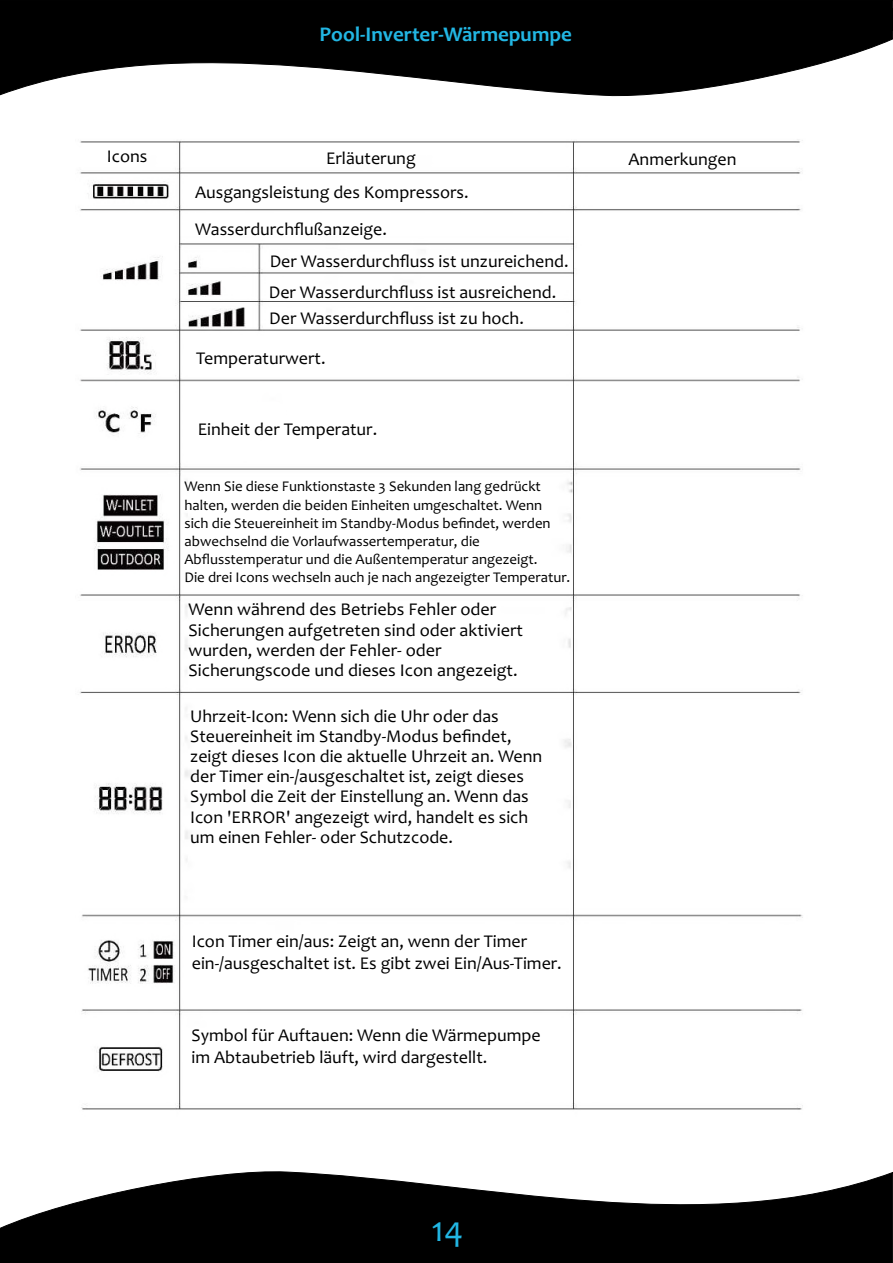
<style>
.page{position:relative;width:893px;height:1263px;background:#fff}
.page>*{position:absolute;margin:0;border:0;box-sizing:border-box;transform-origin:0 0}
.t1{font:36px "Candara";color:#22b6e3}
.t2{font:700 21px "Candara";color:#22b6e3}
.t3{font:18px/20.2px "Candara";color:#000}
.t4{font:14.85px/18.1px "Candara";color:#000}
</style>
<div class="page">
<img style="left:79px;top:139px;width:724px;height:971px">
<svg style="left:0;top:1171px;width:893px;height:92px;fill:#000"></svg>
<svg style="left:0;top:0;width:893px;height:97px;fill:#000"></svg>
<img style="left:188px;top:307px;width:57px;height:20px">
<img style="left:187px;top:281px;width:34px;height:18px">
<p class="t2" style="left:320px;top:26px;width:254px">Pool-Inverter-Wärmepumpe</p>
<p class="t3" style="left:107px;top:148px;width:42px">Icons</p>
<p class="t3" style="left:326px;top:150px;width:91px">Erläuterung</p>
<p class="t3" style="left:628px;top:150px;width:110px">Anmerkungen</p>
<p class="t3" style="left:195px;top:184px;width:275px">Ausgangsleistung des Kompressors.</p>
<p class="t3" style="left:269px;top:215px;width:301px;line-height:31.5px;text-indent:-74px">Wasserdurchflußanzeige.<br>Der Wasserdurchfluss ist unzureichend.<br>Der Wasserdurchfluss ist ausreichend.</p>
<p class="t3" style="left:269px;top:309px;width:256px">Der Wasserdurchfluss ist zu hoch.</p>
<p class="t3" style="left:196px;top:349px;width:131px">Temperaturwert.</p>
<p class="t3" style="left:198px;top:421px;width:181px">Einheit der Temperatur.</p>
<p class="t4" style="left:184px;top:479px;width:387px">Wenn Sie diese Funktionstaste 3 Sekunden lang gedrückt halten, werden die beiden Einheiten umgeschaltet. Wenn<br>sich die Steuereinheit im Standby-Modus befindet, werden abwechselnd die Vorlaufwassertemperatur, die Abflusstemperatur und die Außentemperatur angezeigt.<br>Die drei Icons wechseln auch je nach angezeigter Temperatur.</p>
<p class="t3" style="left:189px;top:601px;width:336px">Wenn während des Betriebs Fehler oder Sicherungen aufgetreten sind oder aktiviert wurden, werden der Fehler- oder Sicherungscode und dieses Icon angezeigt.</p>
<p class="t3" style="left:190px;top:707px;width:354px">Uhrzeit-Icon: Wenn sich die Uhr oder das Steuereinheit im Standby-Modus befindet, zeigt dieses Icon die aktuelle Uhrzeit an. Wenn der Timer ein-/ausgeschaltet ist, zeigt dieses Symbol die Zeit der Einstellung an. Wenn das Icon 'ERROR' angezeigt wird, handelt es sich um einen Fehler- oder Schutzcode.</p>
<p class="t3" style="left:192px;top:932px;width:371px;line-height:21.9px">Icon Timer ein/aus: Zeigt an, wenn der Timer ein-/ausgeschaltet ist. Es gibt zwei Ein/Aus-Timer.</p>
<p class="t3" style="left:192px;top:1026px;width:351px;line-height:21.9px">Symbol für Auftauen: Wenn die Wärmepumpe im Abtaubetrieb läuft, wird dargestellt.</p>
<h1 class="t1" style="left:431px;top:1214px;width:33px">14</h1>
</div>
